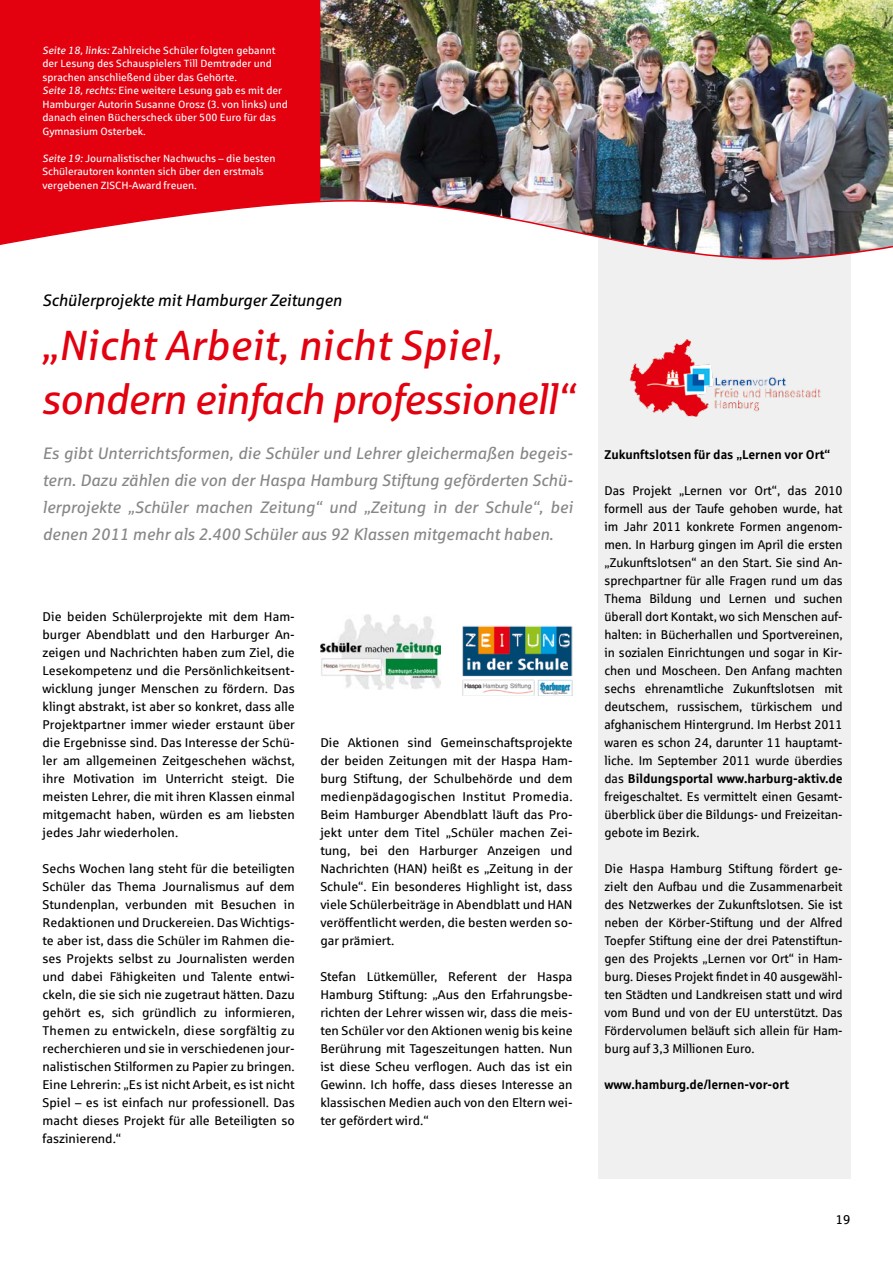
<style>
.page{position:relative;width:893px;height:1263px;background:#fff}
.page>*{position:absolute;margin:0;border:0;box-sizing:border-box;transform-origin:0 0}
.t1{font:italic 42px/54px "Sparkasse Rg";letter-spacing:-.025em;color:#e3000f}
.t2{font:italic 16.5px/27px "Sparkasse Rg";letter-spacing:-.005em;color:#878786;text-align:justify}
.t3{font:italic 16.5px "Sparkasse Rg";letter-spacing:-.01em;color:#000}
.t4{font:12.75px/18px "Sparkasse Rg";color:#000;text-align:justify}
.t5{font:700 12.75px "Sparkasse Rg";color:#000}
.t6{font:10.5px/13.5px "Sparkasse Rg";color:#fff}
.s1{font-style:italic}
.s2{font-weight:700}
</style>
<div class="page">
<div style="left:598px;top:236px;width:252px;height:943px;background:#f0f0f0"></div>
<div style="left:0;top:0;width:320px;height:194px;background:#e3000f"></div>
<img style="left:320px;top:0;width:573px;height:194px">
<img style="left:0;top:194px;width:893px;height:66px">
<img style="left:320px;top:614px;width:120px;height:76px">
<img style="left:462px;top:626px;width:111px;height:69px">
<img style="left:629px;top:339px;width:192px;height:78px">
<p class="t6" style="left:43px;top:43px;width:247px"><span class="s1">Seite 18, links:</span> Zahlreiche Schüler folgten gebannt der Lesung des Schauspielers Till Demtrøder und sprachen anschließend über das Gehörte.<br><span class="s1">Seite 18, rechts:</span> Eine weitere Lesung gab es mit der Hamburger Autorin Susanne Orosz (3. von links) und danach einen Bücherscheck über 500 Euro für das Gymnasium Osterbek.</p>
<p class="t6" style="left:43px;top:151px;width:235px"><span class="s1">Seite 19:</span> Journalistischer Nachwuchs – die besten<br>Schülerautoren konnten sich über den erstmals vergebenen ZISCH-Award freuen.</p>
<p class="t3" style="left:43px;top:290px;width:301px">Schülerprojekte mit Hamburger Zeitungen</p>
<h1 class="t1" style="left:41px;top:317px;width:534px">„Nicht Arbeit, nicht Spiel, sondern einfach professionell“</h1>
<p class="t2" style="left:43px;top:439px;width:532px">Es gibt Unterrichtsformen, die Schüler und Lehrer gleichermaßen begeis&shy;tern. Dazu zählen die von der Haspa Hamburg Stiftung geförderten Schü&shy;lerprojekte „Schüler machen Zeitung“ und „Zeitung in der Schule“, bei denen 2011 mehr als 2.400 Schüler aus 92 Klassen mitgemacht haben.</p>
<p class="t4" style="left:43px;top:607px;width:254px">Die beiden Schülerprojekte mit dem Ham&shy;burger Abendblatt und den Harburger An&shy;zeigen und Nachrichten haben zum Ziel, die Lesekompetenz und die Persönlichkeitsent&shy;wicklung junger Menschen zu fördern. Das klingt abstrakt, ist aber so konkret, dass alle Projektpartner immer wieder erstaunt über die Ergebnisse sind. Das Interesse der Schü&shy;ler am allgemeinen Zeitgeschehen wächst, ihre Motivation im Unterricht steigt. Die meisten Lehrer, die mit ihren Klassen einmal mitgemacht haben, würden es am liebsten jedes Jahr wiederholen.</p>
<p class="t4" style="left:43px;top:859px;width:254px">Sechs Wochen lang steht für die beteiligten Schüler das Thema Journalismus auf dem Stundenplan, verbunden mit Besuchen in Redaktionen und Druckereien. Das Wichtigs&shy;te aber ist, dass die Schüler im Rahmen die&shy;ses Projekts selbst zu Journalisten werden und dabei Fähigkeiten und Talente entwi&shy;ckeln, die sie sich nie zugetraut hätten. Dazu gehört es, sich gründlich zu informieren, Themen zu entwickeln, diese sorgfältig zu recherchieren und sie in verschiedenen jour&shy;nalistischen Stilformen zu Papier zu bringen.<br>Eine Lehrerin: „Es ist nicht Arbeit, es ist nicht Spiel – es ist einfach nur professionell. Das macht dieses Projekt für alle Beteiligten so faszinierend.“</p>
<p class="t4" style="left:320px;top:733px;width:254px">Die Aktionen sind Gemeinschaftsprojekte der beiden Zeitungen mit der Haspa Ham&shy;burg Stiftung, der Schulbehörde und dem medienpädagogischen Institut Promedia.<br>Beim Hamburger Abendblatt läuft das Pro&shy;jekt unter dem Titel „Schüler machen Zei&shy;tung, bei den Harburger Anzeigen und Nachrichten (HAN) heißt es „Zeitung in der Schule“. Ein besonderes Highlight ist, dass viele Schülerbeiträge in Abendblatt und HAN veröffentlicht werden, die besten werden so&shy;gar prämiert.</p>
<p class="t4" style="left:320px;top:967px;width:254px">Stefan Lütkemüller, Referent der Haspa Hamburg Stiftung: „Aus den Erfahrungsbe&shy;richten der Lehrer wissen wir, dass die meis&shy;ten Schüler vor den Aktionen wenig bis keine Berührung mit Tageszeitungen hatten. Nun ist diese Scheu verflogen. Auch das ist ein Gewinn. Ich hoffe, dass dieses Interesse an klassischen Medien auch von den Eltern wei&shy;ter gefördert wird.“</p>
<p class="t5" style="left:604px;top:446px;width:227px">Zukunftslotsen für das „Lernen vor Ort“</p>
<p class="t4" style="left:604px;top:481px;width:240px">Das Projekt „Lernen vor Ort“, das 2010 formell aus der Taufe gehoben wurde, hat im Jahr 2011 konkrete Formen angenom&shy;men. In Harburg gingen im April die ersten „Zukunftslotsen“ an den Start. Sie sind An&shy;sprechpartner für alle Fragen rund um das Thema Bildung und Lernen und suchen überall dort Kontakt, wo sich Menschen auf&shy;halten: in Bücherhallen und Sportvereinen, in sozialen Einrichtungen und sogar in Kir&shy;chen und Moscheen. Den Anfang machten sechs ehrenamtliche Zukunftslotsen mit deutschem, russischem, türkischem und afghanischem Hintergrund. Im Herbst 2011 waren es schon 24, darunter 11 hauptamt&shy;liche. Im September 2011 wurde überdies das <span class="s2">Bildungsportal www.harburg-aktiv.de </span>freigeschaltet. Es vermittelt einen Gesamt&shy;überblick über die Bildungs- und Freizeitan&shy;gebote im Bezirk.</p>
<p class="t4" style="left:604px;top:859px;width:240px">Die Haspa Hamburg Stiftung fördert ge&shy;zielt den Aufbau und die Zusammenarbeit des Netzwerkes der Zukunftslotsen. Sie ist neben der Körber-Stiftung und der Alfred Toepfer Stiftung eine der drei Patenstiftun&shy;gen des Projekts „Lernen vor Ort“ in Ham&shy;burg. Dieses Projekt findet in 40 ausgewähl&shy;ten Städten und Landkreisen statt und wird vom Bund und von der EU unterstützt. Das Fördervolumen beläuft sich allein für Ham&shy;burg auf 3,3 Millionen Euro.</p>
<p class="t5" style="left:604px;top:1077px;width:186px">www.hamburg.de/lernen-vor-ort</p>
<p class="t4" style="left:836px;top:1210px;width:16px">19</p>
</div>
